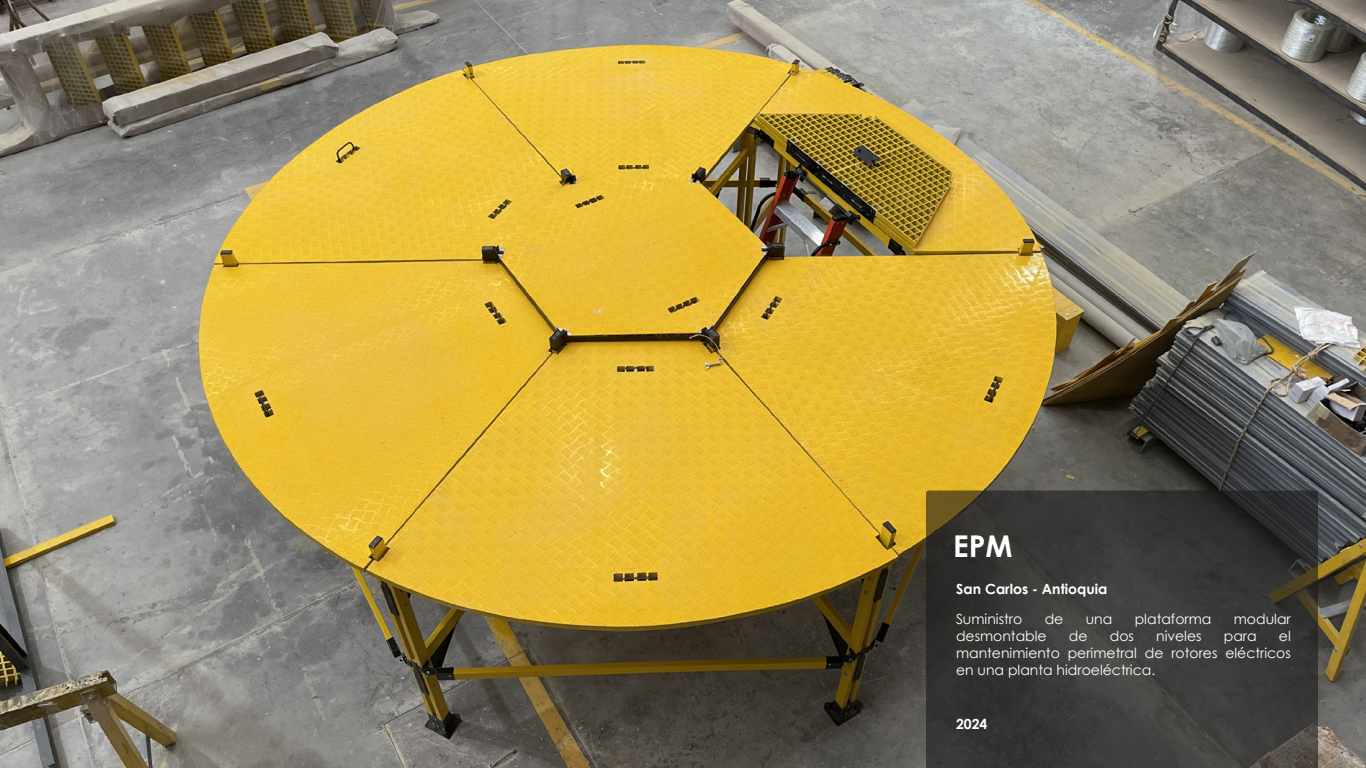
<style>
.page{position:relative;width:1366px;height:768px;background:#fff}
.page>*{position:absolute;margin:0;border:0;box-sizing:border-box;transform-origin:0 0}
.t1{font:700 30px "Century Gothic";color:#fff}
.t2{font:14px/16.8px "Century Gothic";color:#fff;text-align:justify}
.t3{font:700 14px "Century Gothic";color:#fff}
</style>
<div class="page">
<img style="left:0;top:0;width:1366px;height:768px">
<svg style="left:926px;top:490px;width:392px;height:278px;fill:#393836"></svg>
<h1 class="t1" style="left:953px;top:523px;width:61px">EPM</h1>
<p class="t3" style="left:956px;top:578px;width:153px">San Carlos - Antioquia</p>
<p class="t2" style="left:956px;top:611px;width:68px">Suministro</p>
<p class="t2" style="left:1045px;top:611px;width:20px">de</p>
<p class="t2" style="left:1086px;top:611px;width:28px">una</p>
<p class="t2" style="left:1135px;top:611px;width:78px">plataforma</p>
<p class="t2" style="left:1234px;top:611px;width:58px">modular</p>
<p class="t2" style="left:956px;top:627px;width:92px">desmontable</p>
<p class="t2" style="left:1069px;top:627px;width:20px">de</p>
<p class="t2" style="left:1110px;top:627px;width:26px">dos</p>
<p class="t2" style="left:1156px;top:627px;width:47px">niveles</p>
<p class="t2" style="left:1224px;top:627px;width:34px">para</p>
<p class="t2" style="left:956px;top:627px;width:336px;text-indent:323px">el mantenimiento perimetral de rotores eléctricos en una planta hidroeléctrica.</p>
<p class="t3" style="left:956px;top:713px;width:33px">2024</p>
</div>
